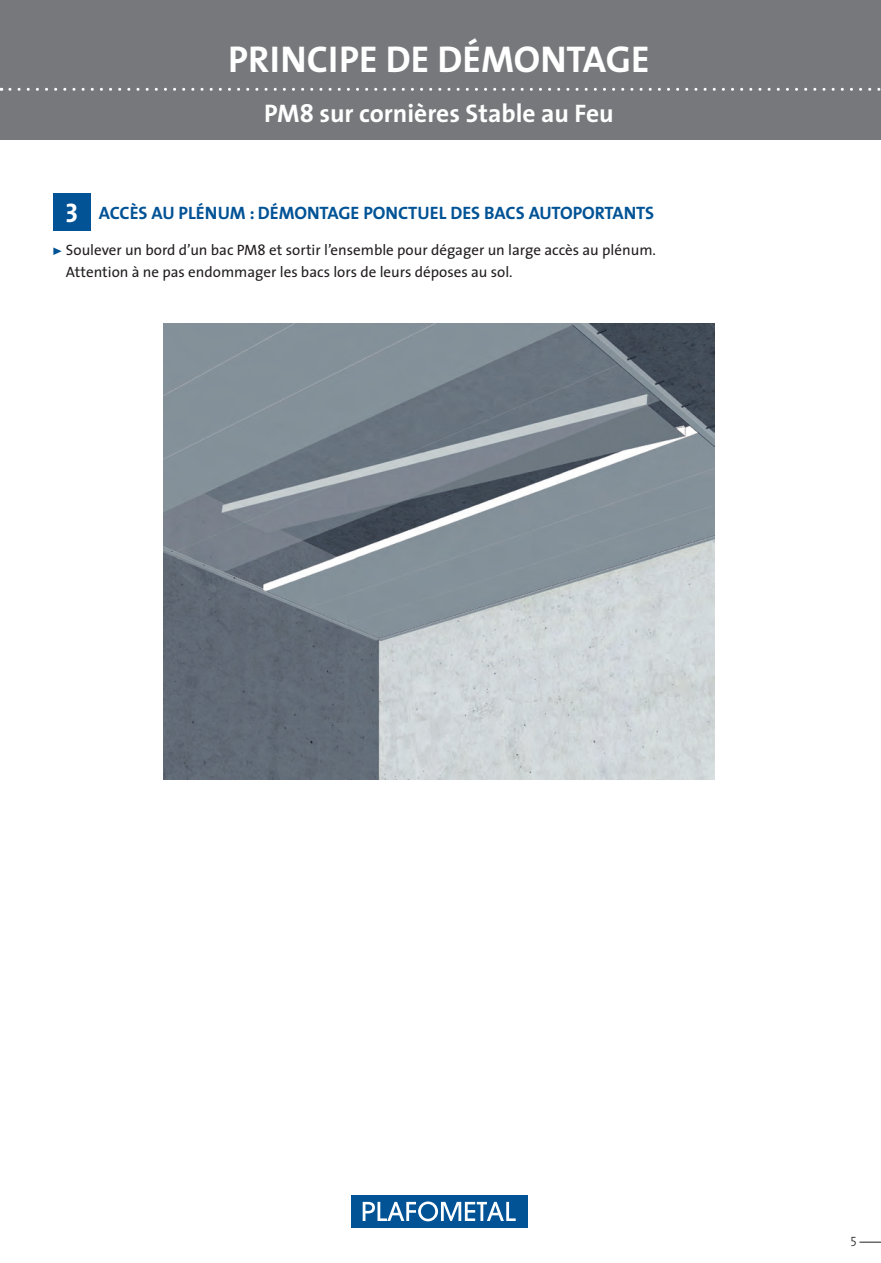
<style>
.page{position:relative;width:881px;height:1263px;background:#fff}
.page>*{position:absolute;margin:0;border:0;box-sizing:border-box;transform-origin:0 0}
.t1{font:700 37.5px "The Sans";color:#fff}
.t2{font:27px "The Sans Bold Caps";color:#fff}
.t3{font:700 25.5px "The Sans";color:#fff}
.t4{font:18px "The Sans Bold Caps";letter-spacing:-.005em;color:#015396}
.t5{font:15px/22.2px "The Sans";color:#231f20}
.t6{font:13.5px "The Sans Light Caps";color:#231f20}
.s1{font-family:"Fleches Left Right";color:#015396}
</style>
<div class="page">
<div style="left:0;top:0;width:880px;height:140px;background:#76787b"></div>
<svg style="left:10px;top:88px;width:871px;height:3px"></svg>
<svg style="left:859px;top:1242px;width:21px;height:1px"></svg>
<img style="left:163px;top:323px;width:551px;height:457px">
<div style="left:53px;top:193px;width:38px;height:38px;background:#015396"></div>
<div style="left:351px;top:1195px;width:176px;height:32px;background:#015396"></div>
<svg style="left:362px;top:1201px;width:153px;height:20px"></svg>
<h1 class="t1" style="left:228px;top:28px;width:422px">PRINCIPE DE DÉMONTAGE</h1>
<h3 class="t3" style="left:264px;top:92px;width:351px">PM8 sur cornières Stable au Feu</h3>
<h2 class="t2" style="left:66px;top:190px;width:14px">3</h2>
<p class="t4" style="left:99px;top:198px;width:556px">ACCÈS AU PLÉNUM : DÉMONTAGE PONCTUEL DES BACS AUTOPORTANTS</p>
<p class="t5" style="left:66px;top:238px;width:591px;text-indent:-13px"><span class="s1">!</span> Soulever un bord d’un bac PM8 et sortir l’ensemble pour dégager un large accès au plénum.<br>Attention à ne pas endommager les bacs lors de leurs déposes au sol.</p>
<p class="t6" style="left:850px;top:1230px;width:8px">5</p>
</div>
